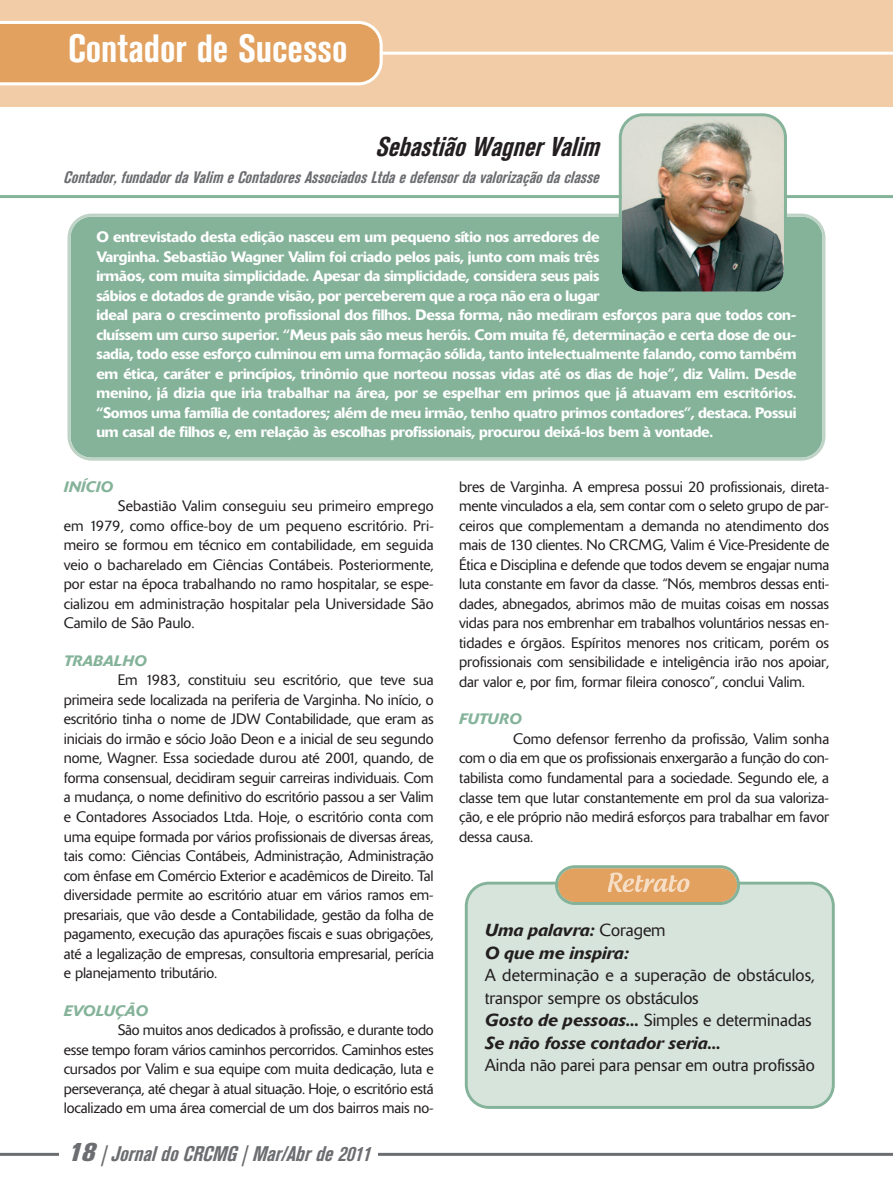
<style>
.page{position:relative;width:893px;height:1191px;background:#fff}
.page>*{position:absolute;margin:0;border:0;box-sizing:border-box;transform-origin:0 0}
.t1{font:700 condensed 39px "Akzidenz Grotesk BE";color:#fff}
.t2{font:27px "FT100 IT";color:#231f20}
.t3{font:21px "FT100 IT";color:#6c6d70}
.t4{font:300 17.25px/22.5px "Delta";color:#231f20}
.t5{font:italic 500 17.25px/22.5px "Delta";color:#231f20}
.t6{font:16.5px "FT100 IT";color:#6c6d70}
.t7{font:300 15px/19.5px "Delta";letter-spacing:-.01em;color:#231f20;text-align:justify}
.t8{font:500 15px/19.5px "Delta";letter-spacing:-.015em;color:#fff}
.t9{font:italic 500 15px "Delta";letter-spacing:-.01em;color:#85b39a}
.s1{font-family:"FT100 EXBDIT";font-size:25.5px}
.s2{font-weight:300;font-style:normal}
.s3{font-weight:500;font-style:italic}
</style>
<div class="page">
<div style="left:67px;top:213px;width:758px;height:247px;background:#85b39a"></div>
<div style="left:0;top:0;width:893px;height:106px;background:#f1cca7"></div>
<hr style="left:0;top:52px;width:893px;height:3px;background:#fff">
<svg style="left:0;top:21px;width:383px;height:64px;background:#e4aa6e"></svg>
<hr style="left:0;top:1152px;width:893px;height:3px;background:#6c6d70">
<div style="left:60px;top:1140px;width:318px;height:38px;background:#fff"></div>
<hr style="left:0;top:195px;width:893px;height:3px;background:#85b39a">
<img style="left:619px;top:113px;width:168px;height:182px">
<div style="left:465px;top:881px;width:370px;height:227px;background:#d7e4db"></div>
<svg style="left:555px;top:865px;width:185px;height:40px;background:#d4ad79"></svg>
<h1 class="t1" style="left:68px;top:35px;width:281px">Contador de Sucesso</h1>
<h2 class="t2" style="left:375px;top:137px;width:225px">Sebastião Wagner Valim</h2>
<p class="t6" style="left:63px;top:171px;width:537px">Contador, fundador da Valim e Contadores Associados Ltda e defensor da valorização da classe</p>
<p class="t8" style="left:96px;top:229px;width:702px">O entrevistado desta edição nasceu em um pequeno sítio nos arredores de<br>Varginha. Sebastião Wagner Valim foi criado pelos pais, junto com mais três<br>irmãos, com muita simplicidade. Apesar da simplicidade, considera seus pais<br>sábios e dotados de grande visão, por perceberem que a roça não era o lugar<br>ideal para o crescimento profissional dos filhos. Dessa forma, não mediram esforços para que todos con&shy;cluíssem um curso superior. “Meus pais são meus heróis. Com muita fé, determinação e certa dose de ou&shy;sadia, todo esse esforço culminou em uma formação sólida, tanto intelectualmente falando, como também em ética, caráter e princípios, trinômio que norteou nossas vidas até os dias de hoje”, diz Valim. Desde menino, já dizia que iria trabalhar na área, por se espelhar em primos que já atuavam em escritórios. “Somos uma família de contadores; além de meu irmão, tenho quatro primos contadores”, destaca. Possui um casal de filhos e, em relação às escolhas profissionais, procurou deixá-los bem à vontade.</p>
<p class="t9" style="left:64px;top:481px;width:51px">INÍCIO</p>
<p class="t7" style="left:64px;top:498px;width:371px;text-indent:54px">Sebastião Valim conseguiu seu primeiro emprego em 1979, como office-boy de um pequeno escritório. Pri&shy;meiro se formou em técnico em contabilidade, em seguida veio o bacharelado em Ciências Contábeis. Posteriormente, por estar na época trabalhando no ramo hospitalar, se espe&shy;cializou em administração hospitalar pela Universidade São Camilo de São Paulo.</p>
<p class="t9" style="left:64px;top:655px;width:85px">TRABALHO</p>
<p class="t7" style="left:64px;top:672px;width:372px;text-indent:54px">Em 1983, constituiu seu escritório, que teve sua primeira sede localizada na periferia de Varginha. No início, o escritório tinha o nome de JDW Contabilidade, que eram as iniciais do irmão e sócio João Deon e a inicial de seu segundo nome, Wagner. Essa sociedade durou até 2001, quando, de forma consensual, decidiram seguir carreiras individuais. Com a mudança, o nome definitivo do escritório passou a ser Valim e Contadores Associados Ltda. Hoje, o escritório conta com uma equipe formada por vários profissionais de diversas áreas, tais como: Ciências Contábeis, Administração, Administração com ênfase em Comércio Exterior e acadêmicos de Direito. Tal diversidade permite ao escritório atuar em vários ramos em&shy;presariais, que vão desde a Contabilidade, gestão da folha de pagamento, execução das apurações fiscais e suas obrigações, até a legalização de empresas, consultoria empresarial, perícia e planejamento tributário.</p>
<p class="t9" style="left:64px;top:1005px;width:86px">EVOLUÇÃO</p>
<p class="t7" style="left:64px;top:1021px;width:371px;text-indent:54px">São muitos anos dedicados à profissão, e durante todo esse tempo foram vários caminhos percorridos. Caminhos estes cursados por Valim e sua equipe com muita dedicação, luta e perseverança, até chegar à atual situação. Hoje, o escritório está localizado em uma área comercial de um dos bairros mais no-</p>
<h3 class="t3" style="left:67px;top:1145px;width:305px"><span class="s1">18</span> | Jornal do CRCMG | Mar/Abr de 2011</h3>
<p class="t7" style="left:459px;top:478px;width:371px">bres de Varginha. A empresa possui 20 profissionais, direta&shy;mente vinculados a ela, sem contar com o seleto grupo de par&shy;ceiros que complementam a demanda no atendimento dos mais de 130 clientes. No CRCMG, Valim é Vice-Presidente de Ética e Disciplina e defende que todos devem se engajar numa luta constante em favor da classe. “Nós, membros dessas enti&shy;dades, abnegados, abrimos mão de muitas coisas em nossas vidas para nos embrenhar em trabalhos voluntários nessas en&shy;tidades e órgãos. Espíritos menores nos criticam, porém os profissionais com sensibilidade e inteligência irão nos apoiar, dar valor e, por fim, formar fileira conosco”, conclui Valim.</p>
<p class="t9" style="left:459px;top:714px;width:64px">FUTURO</p>
<p class="t7" style="left:459px;top:730px;width:371px;text-indent:54px">Como defensor ferrenho da profissão, Valim sonha com o dia em que os profissionais enxergarão a função do con&shy;tabilista como fundamental para a sociedade. Segundo ele, a classe tem que lutar constantemente em prol da sua valoriza&shy;ção, e ele próprio não medirá esforços para trabalhar em favor dessa causa.</p>
<p class="t5" style="left:485px;top:920px;width:182px">Uma palavra: <span class="s2">Coragem<br></span>O que me inspira:</p>
<p class="t4" style="left:485px;top:965px;width:332px">A determinação e a superação de obstáculos, transpor sempre os obstáculos<br><span class="s3">Gosto de pessoas...</span> Simples e determinadas <span class="s3">Se não fosse contador seria...</span></p>
<p class="t4" style="left:485px;top:1055px;width:332px">Ainda não parei para pensar em outra profissão</p>
</div>
